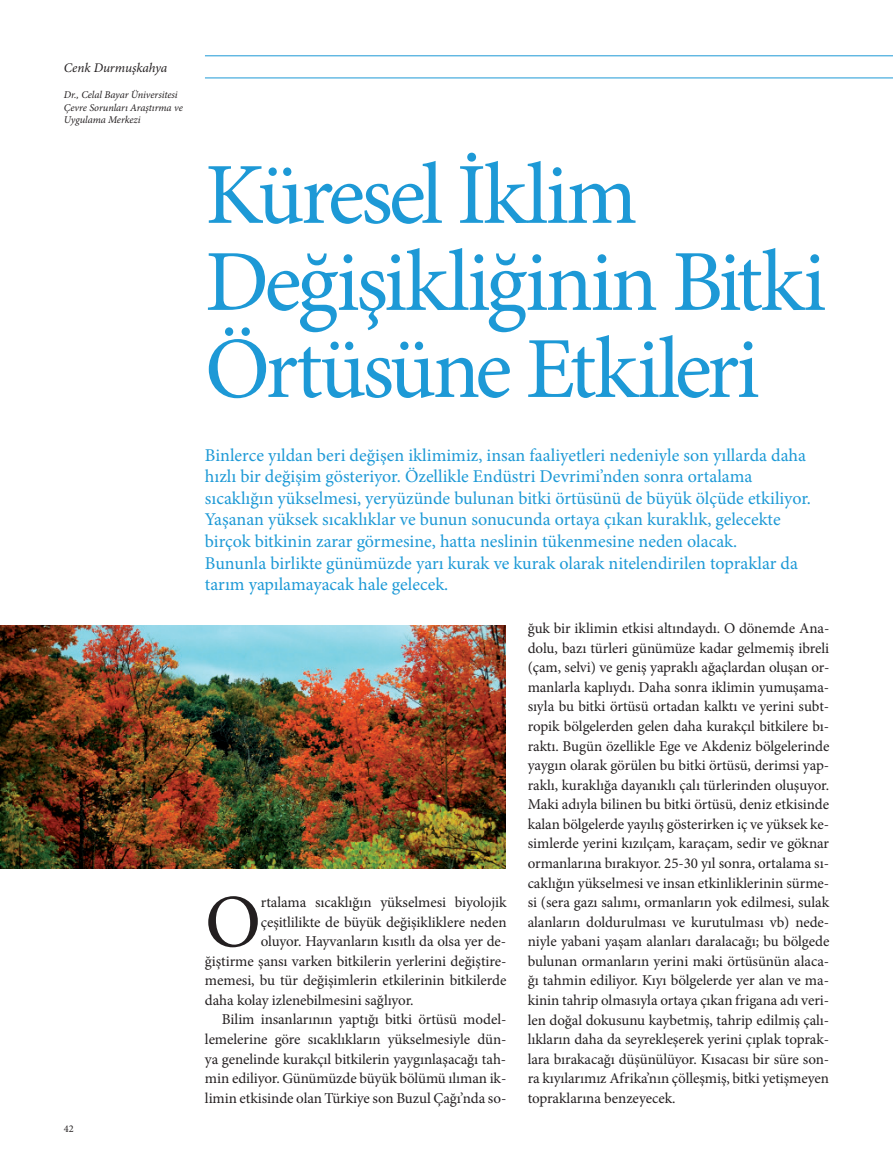
<style>
.page{position:relative;width:893px;height:1170px;background:#fff}
.page>*{position:absolute;margin:0;border:0;box-sizing:border-box;transform-origin:0 0}
.t1{font:87px/87px "Minion Pro";letter-spacing:-.035em;color:#1d99d6}
.t2{font:75.15px "Minion Pro";color:#231f20}
.t3{font:18px/21.6px "Minion Pro";color:#1d99d6}
.t4{font:15px/19.5px "Minion Pro";letter-spacing:-.005em;color:#231f20;text-align:justify}
.t5{font:italic 13.2px "Minion Pro";letter-spacing:-.005em;color:#231f20}
.t6{font:italic 10.35px/12.5px "Minion Pro";letter-spacing:-.005em;color:#231f20}
.t7{font:10.35px "Minion Pro";color:#231f20}
</style>
<div class="page">
<img style="left:0;top:625px;width:505px;height:243px">
<hr style="left:205px;top:78px;width:688px;height:1px;background:#1d99d6">
<hr style="left:205px;top:56px;width:688px;height:1px;background:#1d99d6">
<p class="t5" style="left:64px;top:62px;width:105px">Cenk Durmuşkahya</p>
<p class="t6" style="left:64px;top:89px;width:121px">Dr., Celal Bayar Üniversitesi<br>Çevre Sorunları Araştırma ve<br>Uygulama Merkezi</p>
<p class="t7" style="left:64px;top:1124px;width:11px">42</p>
<h1 class="t1" style="left:205px;top:158px;width:623px">Küresel İklim<br>Değişikliğinin Bitki<br>Örtüsüne Etkileri</h1>
<p class="t3" style="left:205px;top:445px;width:608px">Binlerce yıldan beri değişen iklimimiz, insan faaliyetleri nedeniyle son yıllarda daha hızlı bir değişim gösteriyor. Özellikle Endüstri Devrimi’nden sonra ortalama sıcaklığın yükselmesi, yeryüzünde bulunan bitki örtüsünü de büyük ölçüde etkiliyor.<br>Yaşanan yüksek sıcaklıklar ve bunun sonucunda ortaya çıkan kuraklık, gelecekte birçok bitkinin zarar görmesine, hatta neslinin tükenmesine neden olacak.<br>Bununla birlikte günümüzde yarı kurak ve kurak olarak nitelendirilen topraklar da tarım yapılamayacak hale gelecek.</p>
<h2 class="t2" style="left:205px;top:892px;width:58px">O</h2>
<p class="t4" style="left:261px;top:893px;width:247px">rtalama sıcaklığın yükselmesi biyolojik</p>
<p class="t4" style="left:261px;top:913px;width:247px">çeşitlilikte de büyük değişikliklere neden</p>
<p class="t4" style="left:261px;top:932px;width:247px">oluyor. Hayvanların kısıtlı da olsa yer de-</p>
<p class="t4" style="left:205px;top:952px;width:303px">ğiştirme şansı varken bitkilerin yerlerini değiştire-</p>
<p class="t4" style="left:205px;top:971px;width:303px">memesi, bu tür değişimlerin etkilerinin bitkilerde</p>
<p class="t4" style="left:205px;top:991px;width:210px">daha kolay izlenebilmesini sağlıyor.</p>
<p class="t4" style="left:222px;top:1011px;width:286px">Bilim insanlarının yaptığı bitki örtüsü model-</p>
<p class="t4" style="left:205px;top:1030px;width:303px">lemelerine göre sıcaklıkların yükselmesiyle dün-</p>
<p class="t4" style="left:205px;top:1050px;width:303px">ya genelinde kurakçıl bitkilerin yaygınlaşacağı tah-</p>
<p class="t4" style="left:205px;top:1069px;width:303px">min ediliyor. Günümüzde büyük bölümü ılıman ik-</p>
<p class="t4" style="left:205px;top:1089px;width:303px">limin etkisinde olan Türkiye son Buzul Çağı’nda so-</p>
<p class="t4" style="left:528px;top:619px;width:303px">ğuk bir iklimin etkisi altındaydı. O dönemde Ana&shy;dolu, bazı türleri günümüze kadar gelmemiş ibreli (çam, selvi) ve geniş yapraklı ağaçlardan oluşan or&shy;manlarla kaplıydı. Daha sonra iklimin yumuşama&shy;sıyla bu bitki örtüsü ortadan kalktı ve yerini subt&shy;ropik bölgelerden gelen daha kurakçıl bitkilere bı&shy;raktı. Bugün özellikle Ege ve Akdeniz bölgelerinde yaygın olarak görülen bu bitki örtüsü, derimsi yap&shy;raklı, kuraklığa dayanıklı çalı türlerinden oluşuyor.<br>Maki adıyla bilinen bu bitki örtüsü, deniz etkisinde kalan bölgelerde yayılış gösterirken iç ve yüksek ke&shy;simlerde yerini kızılçam, karaçam, sedir ve göknar ormanlarına bırakıyor. 25-30 yıl sonra, ortalama sı&shy;caklığın yükselmesi ve insan etkinliklerinin sürme&shy;si (sera gazı salımı, ormanların yok edilmesi, sulak alanların doldurulması ve kurutulması vb) nede&shy;niyle yabani yaşam alanları daralacağı; bu bölgede bulunan ormanların yerini maki örtüsünün alaca&shy;ğı tahmin ediliyor. Kıyı bölgelerde yer alan ve ma&shy;kinin tahrip olmasıyla ortaya çıkan frigana adı veri&shy;len doğal dokusunu kaybetmiş, tahrip edilmiş çalı&shy;lıkların daha da seyrekleşerek yerini çıplak toprak&shy;lara bırakacağı düşünülüyor. Kısacası bir süre son&shy;ra kıyılarımız Afrika’nın çölleşmiş, bitki yetişmeyen topraklarına benzeyecek.</p>
</div>
